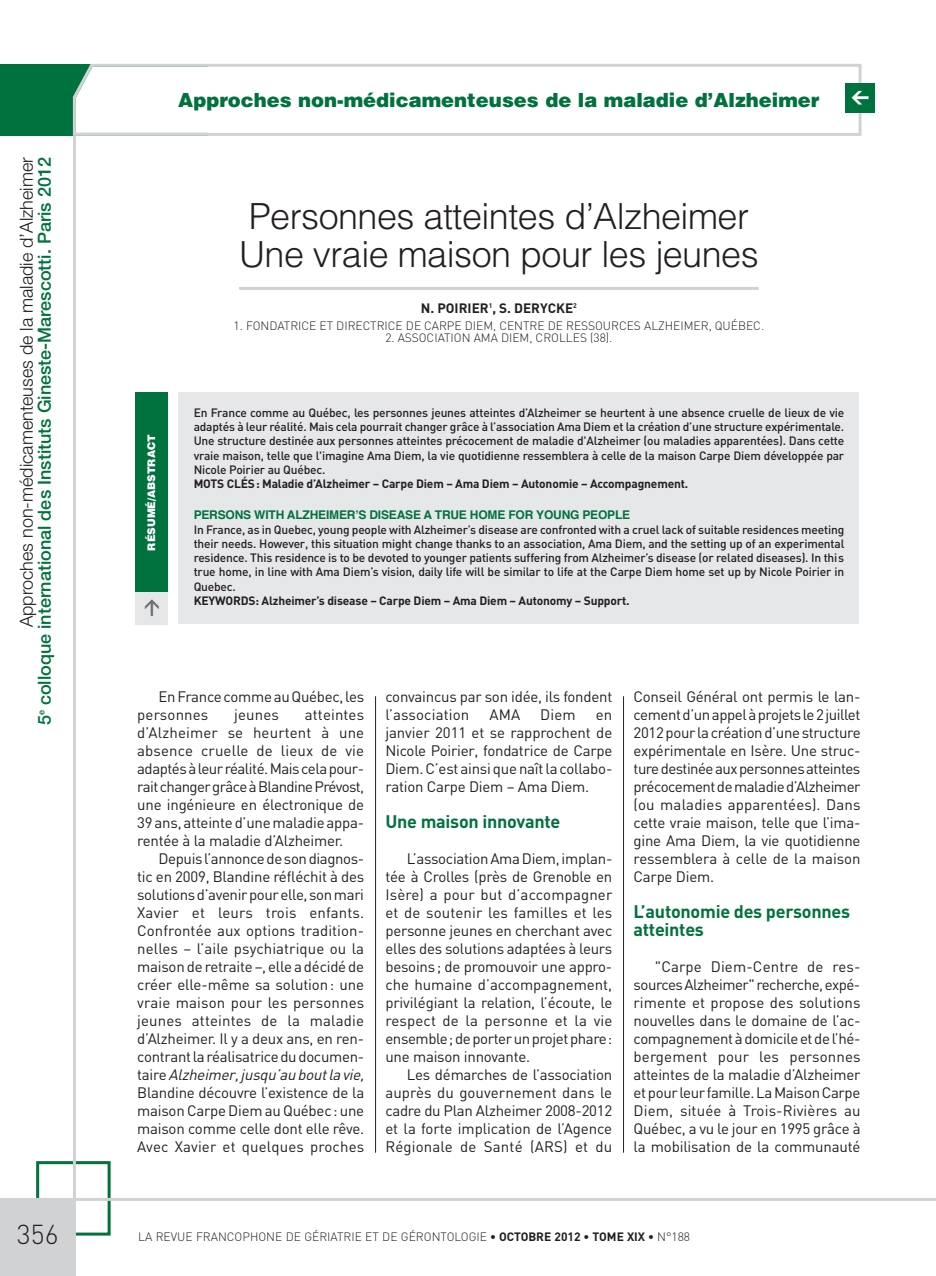
<style>
.page{position:relative;width:936px;height:1276px;background:#fff}
.page>*{position:absolute;margin:0;border:0;box-sizing:border-box;transform-origin:0 0}
.t1{font:300 36px/37.5px "Helvetica";letter-spacing:-.015em;color:#231f20}
.t2{font:300 27px "DIN";color:#231f20}
.t3{font:900 19.5px "Helvetica";color:#00723e}
.t4{font:500 18px/18px "Helvetica Neue";color:#00723e;text-align:right}
.t5{font:700 18px/18px "DIN";letter-spacing:-.015em;color:#00723e}
.t6{font:700 18px "DIN";color:#6c6d70}
.t7{font:15px/18px "DIN";letter-spacing:-.015em;color:#231f20;text-align:justify}
.t8{font:700 13.5px "DIN";color:#231f20}
.t9{font:500 12px/14.2px "DIN";letter-spacing:-.015em;color:#231f20;text-align:justify}
.t10{font:300 12px "DIN";color:#231f20}
.t11{font:700 12px "DIN";letter-spacing:-.015em;color:#231f20}
.t12{font:700 12px "Helvetica";letter-spacing:-.015em;color:#00723e}
.t13{font:900 10.5px "Helvetica";color:#fff}
.s1{font-weight:300;color:#231f20}
.s2{font-style:italic}
.s3{font-weight:700}
</style>
<div class="page">
<div style="left:36px;top:1161px;width:75px;height:74px;border:3px solid #00723e"></div>
<div style="left:0;top:1198px;width:74px;height:78px;background:#d1d2d4"></div>
<hr style="left:0;top:1198px;width:935px;height:3px;background:#d1d2d4">
<hr style="left:73px;top:134px;width:3px;height:1142px;background:#d1d2d4">
<div style="left:0;top:64px;width:207px;height:72px;background:#00723e"></div>
<svg style="left:73px;top:64px;width:788px;height:72px"></svg>
<div style="left:845px;top:83px;width:30px;height:30px;background:#00723e"></div>
<hr style="left:375px;top:696px;width:1px;height:456px;background:#231f20">
<hr style="left:623px;top:696px;width:1px;height:456px;background:#231f20">
<hr style="left:239px;top:287px;width:519px;height:3px;background:#d1d2d4">
<div style="left:179px;top:392px;width:680px;height:232px;background:#e6e7e9"></div>
<div style="left:135px;top:392px;width:32px;height:201px;background:#00723e"></div>
<div style="left:135px;top:592px;width:32px;height:32px;background:#e6e7e9"></div>
<p class="t4" style="left:19px;top:725px;width:569px;rotate:-90deg"><span class="s1">Approches non-médicamenteuses de la maladie d’Alzheimer<br></span>5<sup>e</sup> colloque international des Instituts Gineste-Marescotti. Paris 2012</p>
<h2 class="t2" style="left:17px;top:1225px;width:43px">356</h2>
<h3 class="t3" style="left:178px;top:93px;width:643px">Approches non-médicamenteuses de la maladie d’Alzheimer</h3>
<p class="t13" style="left:147px;top:550px;width:118px;rotate:-90deg">RÉSUMÉ/ABSTRACT</p>
<p class="t6" style="left:144px;top:617px;width:20px;rotate:-90deg">&gt;</p>
<h1 class="t1" style="left:239px;top:201px;width:521px">Personnes atteintes d’Alzheimer<br>Une vraie maison pour les jeunes</h1>
<p class="t8" style="left:421px;top:304px;width:157px">N. POIRIER<sup>1</sup>, S. DERYCKE<sup>2</sup></p>
<p class="t10" style="left:233px;top:321px;width:532px">1. FONDATRICE ET DIRECTRICE DE CARPE DIEM, CENTRE DE RESSOURCES ALZHEIMER, QUÉBEC.</p>
<p class="t10" style="left:385px;top:333px;width:228px">2. ASSOCIATION AMA DIEM, CROLLES (38).</p>
<p class="t9" style="left:194px;top:407px;width:652px">En France comme au Québec, les personnes jeunes atteintes d’Alzheimer se heurtent à une absence cruelle de lieux de vie adaptés à leur réalité. Mais cela pourrait changer grâce à l’association Ama Diem et la création d’une structure expérimentale.<br>Une structure destinée aux personnes atteintes précocement de maladie d'Alzheimer (ou maladies apparentées). Dans cette vraie maison, telle que l'imagine Ama Diem, la vie quotidienne ressemblera à celle de la maison Carpe Diem développée par Nicole Poirier au Québec.</p>
<p class="t11" style="left:194px;top:479px;width:496px">MOTS CLÉS: Maladie d’Alzheimer – Carpe Diem – Ama Diem – Autonomie – Accompagnement.</p>
<p class="t12" style="left:194px;top:510px;width:438px">PERSONS WITH ALZHEIMERʼS DISEASE A TRUE HOME FOR YOUNG PEOPLE</p>
<p class="t9" style="left:194px;top:523px;width:652px">In France, as in Quebec, young people with Alzheimer’s disease are confronted with a cruel lack of suitable residences meeting their needs. However, this situation might change thanks to an association, Ama Diem, and the setting up of an experimental residence. This residence is to be devoted to younger patients suffering from Alzheimer’s disease (or related diseases). In this true home, in line with Ama Diem’s vision, daily life will be similar to life at the Carpe Diem home set up by Nicole Poirier in Quebec.</p>
<p class="t11" style="left:194px;top:596px;width:437px">KEYWORDS: Alzheimer’s disease – Carpe Diem – Ama Diem – Autonomy – Support.</p>
<p class="t7" style="left:137px;top:689px;width:228px;text-indent:21px">En France comme au Québec, les personnes</p>
<p class="t7" style="left:137px;top:707px;width:228px;text-indent:167px">atteintes d’Alzheimer se heurtent à une absence cruelle de lieux de vie adaptés à leur réalité. Mais cela pour&shy;rait changer grâce à Blandine Prévost, une ingénieure en électronique de 39 ans, atteinte d’une maladie appa&shy;rentée à la maladie d’Alzheimer.</p>
<p class="t7" style="left:137px;top:851px;width:231px;text-align:left;text-indent:21px">Depuis l’annonce de son diagnos&shy;tic en 2009, Blandine réfléchit à des solutions d’avenir pour elle, son mari Xavier et leurs trois enfants.<br>Confrontée aux options tradition&shy;nelles – l’aile psychiatrique ou la maison de retraite –, elle a décidé de créer elle-même sa solution: une vraie maison pour les personnes jeunes atteintes de la maladie d’Alzheimer. Il y a deux ans, en ren&shy;contrant la réalisatrice du documen&shy;t a i re <span class="s2">Alzheimer,jusqu’au boutla vie, </span>Blandine découvre l’existence de la maison Carpe Diem au Québec: une maison comme celle dont elle rêve.<br>Avec Xavier et quelques proches</p>
<p class="t7" style="left:234px;top:707px;width:46px">jeunes</p>
<p class="t7" style="left:385px;top:689px;width:228px">convaincus par son idée, ils fondent l’association</p>
<p class="t7" style="left:489px;top:707px;width:32px">AMA</p>
<p class="t7" style="left:540px;top:707px;width:37px">Diem</p>
<p class="t7" style="left:385px;top:707px;width:228px;text-indent:210px">en janvier 2011 et se rapprochent de Nicole Poirier, fondatrice de Carpe Diem. C’est ainsi que naît la collabo&shy;ration Carpe Diem – Ama Diem.</p>
<p class="t5" style="left:385px;top:814px;width:176px">Une maison innovante</p>
<p class="t7" style="left:385px;top:851px;width:228px;text-indent:21px">L’association Ama Diem, implan&shy;tée à Crolles (près de Grenoble en Isère) a pour but d’accompagner et de soutenir les familles et les personne jeunes en cherchant avec elles des solutions adaptées à leurs besoins; de promouvoir une appro - che humaine d’accompagnement, privilégiant la relation, l’écoute, le respect de la personne et la vie ensemble; de porter un projet phare: une maison innovante.</p>
<p class="t7" style="left:385px;top:1067px;width:228px;text-indent:21px">Les démarches de l’association auprès du gouvernement dans le cadre du Plan Alzheimer 2008-2012 et la forte implication de l’Agence Régionale de Santé (ARS) et du</p>
<p class="t7" style="left:633px;top:689px;width:228px">Conseil Général ont permis le lan&shy;cement d’un appel à projets le 2juillet 2012 pour la création d’une structure expérimentale en Isère. Une struc&shy;ture destinée aux personnes atteintes précocement de maladie d’Alzheimer (ou maladies apparentées). Dans cette vraie maison, telle que l’ima&shy;gine Ama Diem, la vie quotidienne ressemblera à celle de la maison Carpe Diem.</p>
<p class="t5" style="left:633px;top:904px;width:218px">L’autonomie des personnes atteintes</p>
<p class="t7" style="left:633px;top:959px;width:228px;text-indent:21px">"Carpe Diem-Centre de res&shy;sources Alzheimer" recherche, expé&shy;rimente et propose des solutions nouvelles dans le domaine de l’ac&shy;compagnement à domicile et de l’hé&shy;bergement pour les personnes atteintes de la maladie d’Alzheimer et pour leur famille. La Maison Carpe Diem, située à Trois-Rivières au Québec, a vu le jour en 1995 grâce à la mobilisation de la communauté</p>
<p class="t10" style="left:138px;top:1233px;width:553px">LA REVUE FRANCOPHONE DE GÉRIATRIE ET DE GÉRONTOLOGIE <span class="s3">• OCTOBRE 2012 • TOME XIX •</span> N°188</p>
</div>
